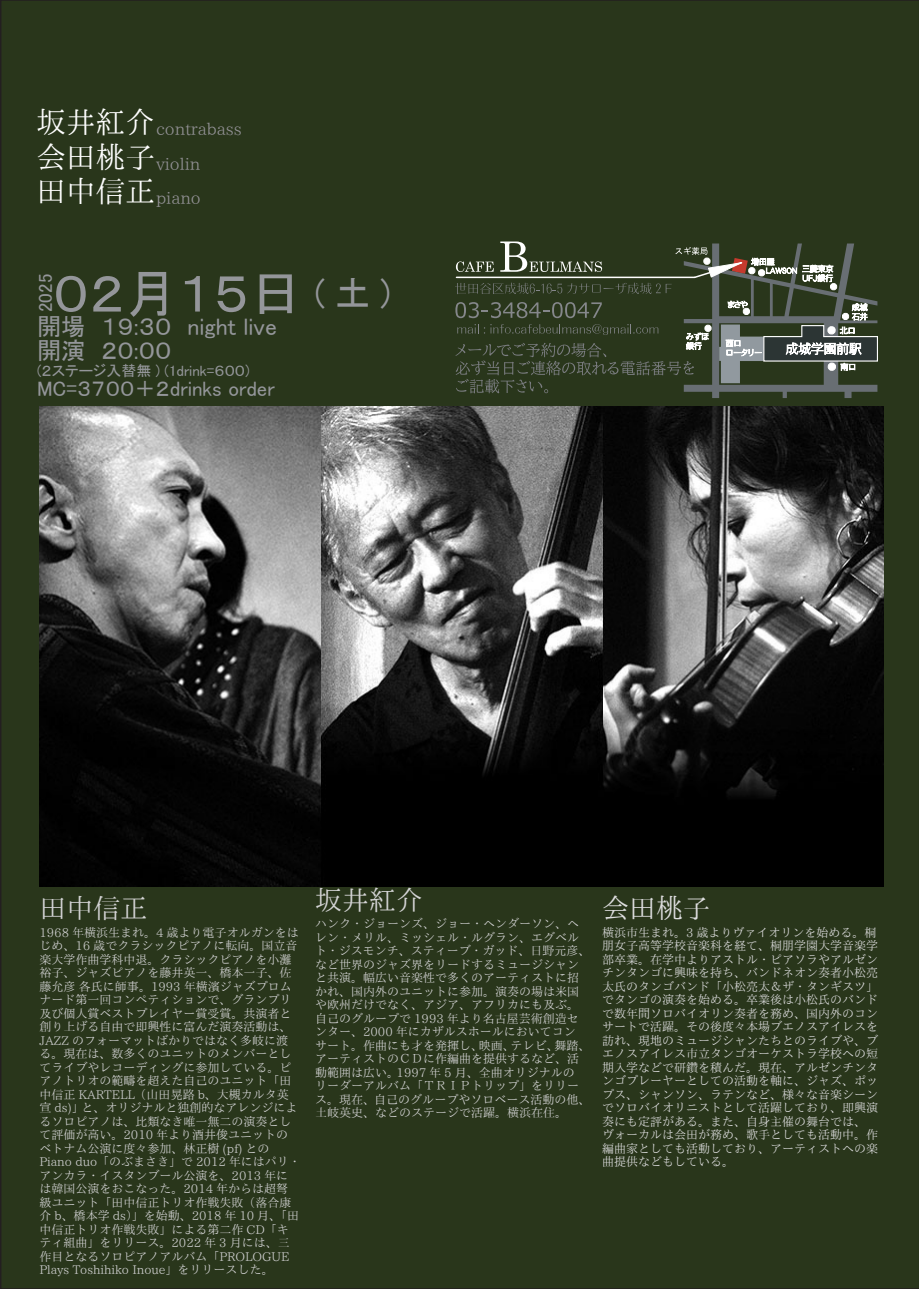
<style>
.page{position:relative;width:919px;height:1289px;background:#fff}
.page>*{position:absolute;margin:0;border:0;box-sizing:border-box;transform-origin:0 0}
.t1{font:52.5px "MS P Gothic";color:#94969a}
.t2{font:29.55px/34.5px "IP Aex Mincho";color:#fff;text-align:justify}
.t3{font:27px "IP Aex Mincho";color:#d4d4d5}
.t4{font:27px "IP Aex Mincho";color:#ddddde}
.t5{font:24px/24px "MS P Gothic";color:#94969a}
.t6{font:21px "MS P Gothic";color:#94969a}
.t7{font:19.05px "MS P Gothic";color:#94969a}
.t8{font:16.65px/34.8px "IP Aex Mincho";color:#939296}
.t9{font:15px "MS P Gothic";color:#94969a}
.t10{font:12px/13.5px "IP Aex Mincho";color:#d4d4d5}
.t11{font:12px/13.5px "IP Aex Mincho";color:#ddddde}
.s1{font-size:36px}
</style>
<div class="page">
<div style="left:0;top:0;width:918px;height:1288px;background:#29361b"></div>
<img style="left:39px;top:406px;width:844px;height:480px">
<svg style="left:455px;top:241px;width:423px;height:157px"></svg>
<h2 class="t2" style="left:37px;top:106px;width:120px">坂井紅介会田桃子田中信正</h2>
<h3 class="t8" style="left:156px;top:112px;width:87px">contrabass violin piano</h3>
<h1 class="t1" style="left:53px;top:267px;width:339px">０２月１５日 <span class="s1">(土)</span></h1>
<h3 class="t7" style="left:36px;top:312px;width:40px;rotate:-90deg">2025</h3>
<h3 class="t5" style="left:37px;top:314px;width:241px">開場　１９:３０　night live開演　２０:００</h3>
<p class="t9" style="left:37px;top:362px;width:214px">(２ステージ入替無 ) (1drink=６００)</p>
<h3 class="t6" style="left:37px;top:377px;width:239px">MC=３７００＋２drinks order</h3>
<h3 class="t3" style="left:39px;top:893px;width:109px">田中信正</h3>
<p class="t10" style="left:39px;top:926px;width:263px">1968 年横浜生まれ。4 歳より電子オルガンをはじめ、16 歳でクラシックピアノに転向。国立音楽大学作曲学科中退。クラシックピアノを小灘裕子、ジャズピアノを藤井英一、橋本一子、佐藤允彦 各氏に師事。1993 年横濱ジャズプロムナード第一回コンペティションで、グランプリ及び個人賞ベストプレイヤー賞受賞。共演者と創り上げる自由で即興性に富んだ演奏活動は、<br>JAZZ のフォーマットばかりではなく多岐に渡る。現在は、数多くのユニットのメンバーとしてライブやレコーディングに参加している。ピアノトリオの範疇を超えた自己のユニット「田中信正 KARTELL（山田晃路 b、大槻カルタ英宣 ds)」と、オリジナルと独創的なアレンジによるソロピアノは、比類なき唯一無二の演奏として評価が高い。2010 年より酒井俊ユニットのベトナム公演に度々参加、林正樹 (pf) との<br>Piano duo「のぶまさき」で 2012 年にはパリ・アンカラ・イスタンブール公演を、2013 年には韓国公演をおこなった。2014 年からは超弩級ユニット「田中信正トリオ作戦失敗（落合康介 b、橋本学 ds）」を始動、2018 年 10 月、「田中信正トリオ作戦失敗」による第二作 CD「キティ組曲」をリリース。2022 年 3 月には、三作目となるソロピアノアルバム「PROLOGUE<br>Plays Toshihiko Inoue」をリリースした。</p>
<h3 class="t3" style="left:315px;top:885px;width:109px">坂井紅介</h3>
<p class="t10" style="left:315px;top:917px;width:277px">ハンク・ジョーンズ、ジョー・ヘンダーソン、ヘレン・メリル、ミッシェル・ルグラン、エグベルト・ジスモンチ、スティーブ・ガッド、日野元彦、など世界のジャズ界をリードするミュージシャンと共演。幅広い音楽性で多くのアーティストに招かれ、国内外のユニットに参加。演奏の場は米国や欧州だけでなく、アジア、アフリカにも及ぶ。自己のグループで 1993 年より名古屋芸術創造センター、2000 年にカザルスホールにおいてコンサート。作曲にも才を発揮し、映画、テレビ、舞踏、アーティストのＣＤに作編曲を提供するなど、活動範囲は広い。1997 年 5 月、全曲オリジナルの<br>リーダーアルバム「ＴＲＩＰトリップ」をリリース。現在、自己のグループやソロベース活動の他、土岐英史、などのステージで活躍。横浜在住。</p>
<h3 class="t4" style="left:602px;top:893px;width:109px">会田桃子</h3>
<p class="t11" style="left:602px;top:926px;width:277px">横浜市生まれ。3 歳よりヴァイオリンを始める。桐朋女子高等学校音楽科を経て、桐朋学園大学音楽学部卒業。在学中よりアストル・ピアソラやアルゼンチンタンゴに興味を持ち、バンドネオン奏者小松亮太氏のタンゴバンド「小松亮太＆ザ・タンギスツ」でタンゴの演奏を始める。卒業後は小松氏のバンドで数年間ソロバイオリン奏者を務め、国内外のコンサートで活躍。その後度々本場ブエノスアイレスを訪れ、現地のミュージシャンたちとのライブや、ブエノスアイレス市立タンゴオーケストラ学校への短期入学などで研鑽を積んだ。現在、アルゼンチンタンゴプレーヤーとしての活動を軸に、ジャズ、ポップス、シャンソン、ラテンなど、様々な音楽シーンでソロバイオリニストとして活躍しており、即興演奏にも定評がある。また、自身主催の舞台では、ヴォーカルは会田が務め、歌手としても活動中。作編曲家としても活動しており、アーティストへの楽曲提供などもしている。</p>
</div>
